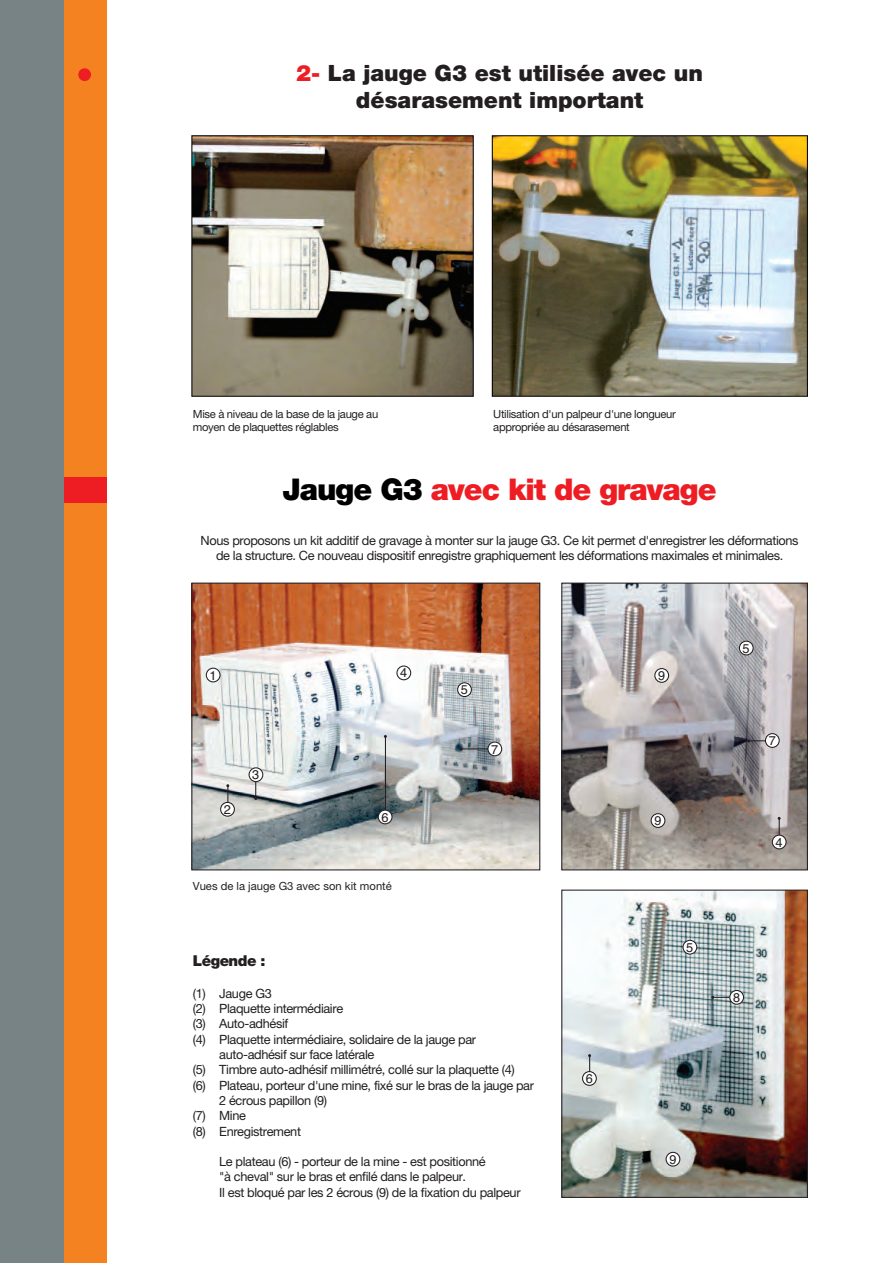
<style>
.page{position:relative;width:893px;height:1263px;background:#fff}
.page>*{position:absolute;margin:0;border:0;box-sizing:border-box;transform-origin:0 0}
.t1{font:30px "Helvetica Neue Black+LBFYDR";letter-spacing:-.035em;color:#ee1d23}
.t2{font:22.5px/27px "Helvetica Neue Black+LBFYDR";color:#231f20;text-align:center}
.t3{font:15px "Helvetica Neue Black+LBFYDR";letter-spacing:-.035em;color:#231f20}
.t4{font:12.75px/15.3px "Helvetica Neue Roman+DICNZQ";letter-spacing:-.03em;color:#231f20;text-align:center}
.t5{font:12.75px "Helvetica+JTCUHG";color:#231f20}
.t6{font:11.25px/13.5px "Helvetica Neue Roman+DICNZQ";letter-spacing:-.03em;color:#231f20}
.t7{font:11.25px "Helvetica Neue Roman+DICNZQ";color:#231f20}
.s1{color:#ee1d23}
.s2{color:#000}
</style>
<div class="page">
<img style="left:0;top:0;width:808px;height:1263px">
<h2 class="t2" style="left:296px;top:62px;width:408px"><span class="s1">2-</span> La jauge G3 est utilisée avec un désarasement important</h2>
<p class="t6" style="left:193px;top:408px;width:187px">Mise à niveau de la base de la jauge au moyen de plaquettes réglables</p>
<p class="t6" style="left:493px;top:408px;width:184px">Utilisation d'un palpeur d'une longueur appropriée au désarasement</p>
<h1 class="t1" style="left:283px;top:479px;width:436px"><span class="s2">Jauge G3</span> avec kit de gravage</h1>
<p class="t4" style="left:201px;top:534px;width:600px">Nous proposons un kit additif de gravage à monter sur la jauge G3. Ce kit permet d'enregistrer les déformations de la structure. Ce nouveau dispositif enregistre graphiquement les déformations maximales et minimales.</p>
<p class="t5" style="left:210px;top:668px;width:9px">1</p>
<p class="t5" style="left:400px;top:666px;width:9px">4</p>
<p class="t5" style="left:224px;top:802px;width:9px">2</p>
<p class="t5" style="left:252px;top:767px;width:9px">3</p>
<p class="t5" style="left:381px;top:810px;width:9px">6</p>
<p class="t7" style="left:193px;top:882px;width:200px">Vues de la jauge G3 avec son kit monté</p>
<p class="t5" style="left:461px;top:682px;width:9px">5</p>
<p class="t5" style="left:491px;top:742px;width:9px">7</p>
<p class="t3" style="left:193px;top:955px;width:74px">Légende :</p>
<p class="t4" style="left:193px;top:987px;width:80px">(1) Jauge G3</p>
<p class="t4" style="left:193px;top:1002px;width:152px">(2) Plaquette intermédiaire</p>
<p class="t4" style="left:193px;top:1017px;width:97px">(3) Auto-adhésif</p>
<p class="t4" style="left:193px;top:1033px;width:285px">(4) Plaquette intermédiaire, solidaire de la jauge par</p>
<p class="t4" style="left:219px;top:1048px;width:157px">auto-adhésif sur face latérale</p>
<p class="t4" style="left:193px;top:1063px;width:324px">(5) Timbre auto-adhésif millimétré, collé sur la plaquette (4)</p>
<p class="t4" style="left:193px;top:1079px;width:343px">(6) Plateau, porteur d'une mine, fixé sur le bras de la jauge par</p>
<p class="t4" style="left:219px;top:1094px;width:109px">2 écrous papillon (9)</p>
<p class="t4" style="left:193px;top:1109px;width:55px">(7) Mine</p>
<p class="t4" style="left:193px;top:1124px;width:110px">(8) Enregistrement</p>
<p class="t4" style="left:219px;top:1155px;width:303px;text-align:left">Le plateau (6) - porteur de la mine - est positionné<br>"à cheval" sur le bras et enfilé dans le palpeur.<br>Il est bloqué par les 2 écrous (9) de la fixation du palpeur</p>
<p class="t5" style="left:586px;top:1071px;width:9px">6</p>
<p class="t5" style="left:658px;top:668px;width:9px">9</p>
<p class="t5" style="left:654px;top:813px;width:9px">9</p>
<p class="t5" style="left:686px;top:940px;width:9px">5</p>
<p class="t5" style="left:743px;top:641px;width:9px">5</p>
<p class="t5" style="left:769px;top:733px;width:9px">7</p>
<p class="t5" style="left:776px;top:835px;width:9px">4</p>
<p class="t5" style="left:733px;top:990px;width:9px">8</p>
<p class="t5" style="left:669px;top:1152px;width:9px">9</p>
</div>
